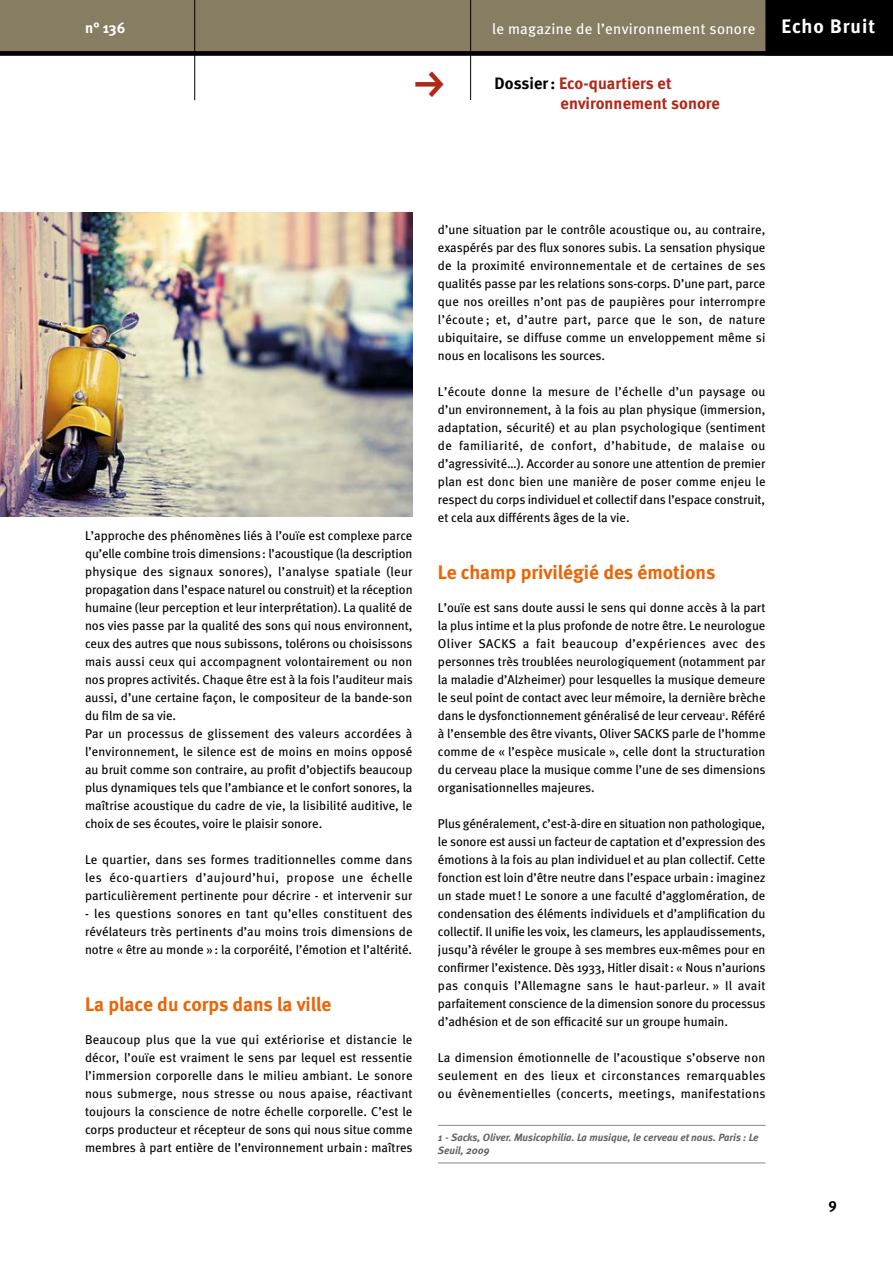
<style>
.page{position:relative;width:893px;height:1263px;background:#fff}
.page>*{position:absolute;margin:0;border:0;box-sizing:border-box;transform-origin:0 0}
.t1{font:45px "FF Dingbests";color:#b22717}
.t2{font:700 19.5px "Meta";color:#eb6506}
.t3{font:700 19.5px "Meta";letter-spacing:.05em;color:#fff}
.t4{font:700 16.5px/20px "Meta";letter-spacing:.005em;color:#b22717}
.t5{font:15px "Meta";letter-spacing:.025em;color:#fff}
.t6{font:700 15px "Meta";color:#fff}
.t7{font:700 15px "Meta";color:#000}
.t8{font:12.75px/18px "Meta";color:#000;text-align:justify}
.t9{font:italic 700 10.5px/13.5px "Meta";color:#636362}
.s1{color:#000}
</style>
<div class="page">
<div style="left:0;top:0;width:893px;height:56px;background:#877d62"></div>
<hr style="left:470px;top:0;width:1px;height:100px;background:#000">
<hr style="left:194px;top:0;width:1px;height:100px;background:#000">
<div style="left:765px;top:0;width:128px;height:56px;background:#000"></div>
<div style="left:0;top:51px;width:893px;height:5px;background:#000"></div>
<hr style="left:438px;top:1125px;width:327px;height:1px;background:#878786">
<hr style="left:438px;top:1162px;width:327px;height:1px;background:#878786">
<img style="left:0;top:213px;width:412px;height:304px">
<p class="t6" style="left:85px;top:19px;width:42px">n° 136</p>
<h2 class="t3" style="left:782px;top:15px;width:95px">Echo Bruit</h2>
<h1 class="t1" style="left:405px;top:101px;width:35px;rotate:-90deg">g</h1>
<p class="t4" style="left:561px;top:73px;width:161px;text-indent:-66px"><span class="s1">Dossier:</span> Eco-quartiers et environnement sonore</p>
<p class="t5" style="left:492px;top:20px;width:265px">le magazine de l’environnement sonore</p>
<p class="t8" style="left:85px;top:526px;width:329px;text-align:left">L’approche des phénomènes liés à l’ouïe est complexe parce qu’elle combine trois dimensions: l’acoustique (la description physique des signaux sonores), l’analyse spatiale (leur propagation dans l’espace naturel ou construit) et la réception humaine (leur perception et leur interprétation). La qualité de nos vies passe par la qualité des sons qui nous environnent, ceux des autres que nous subissons, tolérons ou choisissons mais aussi ceux qui accompagnent volontairement ou non nos propres activités. Chaque être est à la fois l’auditeur mais aussi, d’une certaine façon, le compositeur de la bande-son du film de sa vie.<br>Par un processus de glissement des valeurs accordées à l’environnement, le silence est de moins en moins opposé au bruit comme son contraire, au profit d’objectifs beaucoup plus dynamiques tels que l’ambiance et le confort sonores, la maîtrise acoustique du cadre de vie, la lisibilité auditive, le choix de ses écoutes, voire le plaisir sonore.</p>
<p class="t8" style="left:85px;top:850px;width:329px">Le quartier, dans ses formes traditionnelles comme dans les éco-quartiers d’aujourd’hui, propose une échelle particulièrement pertinente pour décrire - et intervenir sur</p>
<p class="t8" style="left:85px;top:904px;width:329px">- les questions sonores en tant qu’elles constituent des révélateurs très pertinents d’au moins trois dimensions de notre « être au monde »: la corporéité, l’émotion et l’altérité.</p>
<h2 class="t2" style="left:85px;top:993px;width:248px">La place du corps dans la ville</h2>
<p class="t8" style="left:85px;top:1030px;width:329px">Beaucoup plus que la vue qui extériorise et distancie le décor, l’ouïe est vraiment le sens par lequel est ressentie l’immersion corporelle dans le milieu ambiant. Le sonore nous submerge, nous stresse ou nous apaise, réactivant toujours la conscience de notre échelle corporelle. C’est le corps producteur et récepteur de sons qui nous situe comme membres à part entière de l’environnement urbain: maîtres</p>
<p class="t8" style="left:438px;top:220px;width:329px">d’une situation par le contrôle acoustique ou, au contraire, exaspérés par des flux sonores subis. La sensation physique de la proximité environnementale et de certaines de ses qualités passe par les relations sons-corps. D’une part, parce que nos oreilles n’ont pas de paupières pour interrompre l’écoute ; et, d’autre part, parce que le son, de nature ubiquitaire, se diffuse comme un enveloppement même si nous en localisons les sources.</p>
<p class="t8" style="left:438px;top:382px;width:329px">L’écoute donne la mesure de l’échelle d’un paysage ou d’un environnement, à la fois au plan physique (immersion, adaptation, sécurité) et au plan psychologique (sentiment de familiarité, de confort, d’habitude, de malaise ou d’agressivité…). Accorder au sonore une attention de premier plan est donc bien une manière de poser comme enjeu le respect du corps individuel et collectif dans l’espace construit, et cela aux différents âges de la vie.</p>
<h2 class="t2" style="left:438px;top:561px;width:279px">Le champ privilégié des émotions</h2>
<p class="t8" style="left:438px;top:598px;width:329px">L’ouïe est sans doute aussi le sens qui donne accès à la part la plus intime et la plus profonde de notre être. Le neurologue Oliver SACKS a fait beaucoup d’expériences avec des personnes très troublées neurologiquement (notamment par la maladie d’Alzheimer) pour lesquelles la musique demeure le seul point de contact avec leur mémoire, la dernière brèche dans le dysfonctionnement généralisé de leur cerveau<sup>1</sup>. Référé à l’ensemble des être vivants, Oliver SACKS parle de l’homme comme de « l’espèce musicale », celle dont la structuration du cerveau place la musique comme l’une de ses dimensions organisationnelles majeures.</p>
<p class="t8" style="left:438px;top:814px;width:329px">Plus généralement, c’est-à-dire en situation non pathologique, le sonore est aussi un facteur de captation et d’expression des émotions à la fois au plan individuel et au plan collectif. Cette fonction est loin d’être neutre dans l’espace urbain: imaginez un stade muet! Le sonore a une faculté d’agglomération, de condensation des éléments individuels et d’amplification du collectif. Il unifie les voix, les clameurs, les applaudissements, jusqu’à révéler le groupe à ses membres eux-mêmes pour en confirmer l’existence. Dès 1933, Hitler disait: « Nous n’aurions pas conquis l’Allemagne sans le haut-parleur. » Il avait parfaitement conscience de la dimension sonore du processus d’adhésion et de son efficacité sur un groupe humain.</p>
<p class="t8" style="left:438px;top:1048px;width:329px">La dimension émotionnelle de l’acoustique s’observe non seulement en des lieux et circonstances remarquables ou évènementielles (concerts, meetings, manifestations</p>
<p class="t9" style="left:438px;top:1130px;width:322px">1 - Sacks, Oliver. Musicophilia. La musique, le cerveau et nous. Paris : Le<br>Seuil, 2009</p>
<p class="t7" style="left:828px;top:1195px;width:10px">9</p>
</div>
